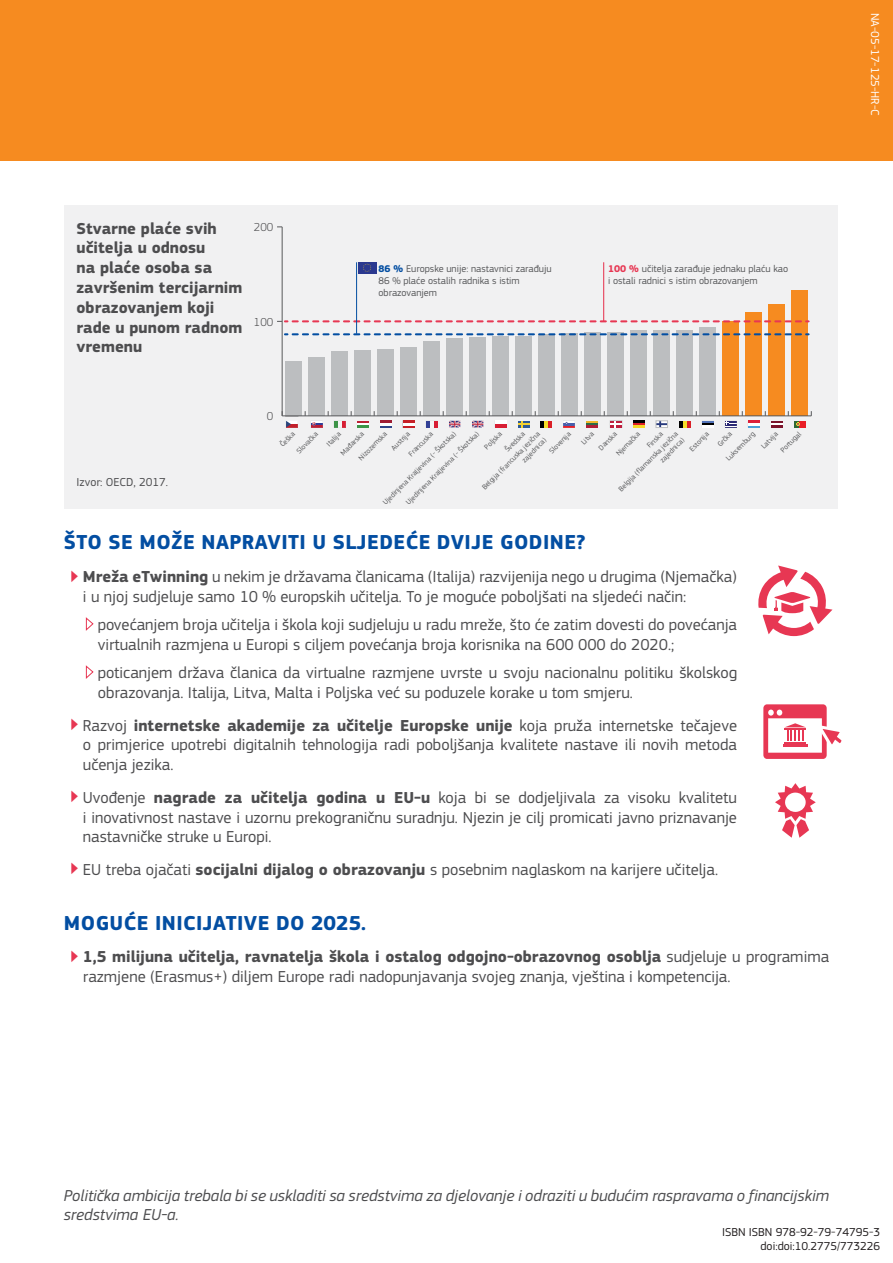
<style>
.page{position:relative;width:893px;height:1263px;background:#fff}
.page>*{position:absolute;margin:0;border:0;box-sizing:border-box;transform-origin:0 0}
.title_2_break{font:700 21px "EC Square Sans Pro";letter-spacing:.02em;color:#034ea2}
.title_2_sb7{font:700 21px "EC Square Sans Pro";letter-spacing:.02em;color:#034ea2}
.t1{font:16.5px/19.8px "EC Square Sans Pro";color:#4d4d4f}
.t2{font:italic 16.5px/19.8px "EC Square Sans Pro";color:#4d4d4f}
.fig_learning_title{font:700 16.5px/19.8px "EC Square Sans Pro";color:#4d4d4f}
.t3{font:12px/14.4px "EC Square Sans Pro";color:#231f20;text-align:right}
.t4{font:12px "EC Square Sans Pro";color:#fff}
.fig_4_4{font:12px "EC Square Sans Pro";color:#4d4d4f}
.t5{font:300 12px "EC Square Sans Pro";color:#4d4d4f}
.fig_teachers_leg1{font:10.2px/12.1px "EC Square Sans Pro";color:#58595b}
.fig_teachers_leg2{font:10.2px/12.1px "EC Square Sans Pro";color:#58595b}
.fig_teacher_countrie{font:7.5px/9px "EC Square Sans Pro";color:#58595b;text-align:right}
.s1{font-weight:700;color:#034ea2}
.s2{font-weight:700;color:#e73753}
.s3{font-size:28.05px;color:#e73753}
.s4{font-weight:700}
.s5{font-size:28.05px;color:#fff}
</style>
<div class="page">
<div style="left:0;top:0;width:893px;height:161px;background:#f68b20"></div>
<div style="left:64px;top:205px;width:773px;height:303px;background:#f1f1f2"></div>
<hr style="left:282px;top:227px;width:1px;height:189px;background:#58595b">
<div style="left:285px;top:361px;width:17px;height:55px;background:#bcbec0"></div>
<div style="left:308px;top:357px;width:17px;height:59px;background:#bcbec0"></div>
<div style="left:331px;top:352px;width:17px;height:64px;background:#bcbec0"></div>
<div style="left:354px;top:351px;width:17px;height:65px;background:#bcbec0"></div>
<div style="left:377px;top:350px;width:17px;height:66px;background:#bcbec0"></div>
<div style="left:400px;top:348px;width:17px;height:68px;background:#bcbec0"></div>
<div style="left:423px;top:341px;width:17px;height:75px;background:#bcbec0"></div>
<div style="left:446px;top:338px;width:17px;height:78px;background:#bcbec0"></div>
<div style="left:469px;top:337px;width:17px;height:79px;background:#bcbec0"></div>
<div style="left:492px;top:336px;width:17px;height:80px;background:#bcbec0"></div>
<div style="left:515px;top:336px;width:17px;height:80px;background:#bcbec0"></div>
<div style="left:538px;top:335px;width:17px;height:81px;background:#bcbec0"></div>
<div style="left:561px;top:334px;width:17px;height:82px;background:#bcbec0"></div>
<div style="left:584px;top:333px;width:17px;height:83px;background:#bcbec0"></div>
<div style="left:607px;top:333px;width:17px;height:83px;background:#bcbec0"></div>
<div style="left:630px;top:331px;width:17px;height:85px;background:#bcbec0"></div>
<div style="left:653px;top:330px;width:17px;height:86px;background:#bcbec0"></div>
<div style="left:676px;top:330px;width:17px;height:86px;background:#bcbec0"></div>
<div style="left:699px;top:327px;width:17px;height:89px;background:#bcbec0"></div>
<div style="left:722px;top:321px;width:17px;height:95px;background:#f68b20"></div>
<div style="left:745px;top:312px;width:17px;height:104px;background:#f68b20"></div>
<div style="left:768px;top:304px;width:17px;height:112px;background:#f68b20"></div>
<div style="left:791px;top:290px;width:17px;height:126px;background:#f68b20"></div>
<svg style="left:293px;top:333px;width:516px;height:2px"></svg>
<svg style="left:277px;top:320px;width:10px;height:2px"></svg>
<svg style="left:293px;top:320px;width:516px;height:2px"></svg>
<div style="left:656px;top:421px;width:12px;height:7px;border:1px solid #bcbec0"></div>
<div style="left:798px;top:421px;width:8px;height:6px;background:#e91e26"></div>
<div style="left:358px;top:262px;width:19px;height:11px;background:#2a388f"></div>
<svg style="left:363px;top:263px;width:8px;height:9px"></svg>
<div style="left:357px;top:421px;width:11px;height:6px;background:#bd1f34"></div>
<hr style="left:357px;top:423px;width:11px;height:4px;background:#fff">
<svg style="left:357px;top:425px;width:11px;height:2px"></svg>
<div style="left:586px;top:421px;width:12px;height:6px;background:#f0b729"></div>
<hr style="left:586px;top:423px;width:12px;height:4px;background:#2e6c47">
<svg style="left:586px;top:425px;width:12px;height:2px"></svg>
<div style="left:380px;top:421px;width:11px;height:6px;background:#fff"></div>
<hr style="left:356px;top:262px;width:1px;height:72px;background:#034ea2">
<hr style="left:603px;top:262px;width:1px;height:59px;background:#e73753">
<hr style="left:282px;top:416px;width:529px;height:1px;background:#58595b">
<svg style="left:282px;top:411px;width:16px;height:17px"></svg>
<svg style="left:305px;top:411px;width:40px;height:17px"></svg>
<svg style="left:374px;top:411px;width:17px;height:12px"></svg>
<svg style="left:397px;top:411px;width:17px;height:16px"></svg>
<svg style="left:420px;top:411px;width:40px;height:17px"></svg>
<svg style="left:466px;top:411px;width:17px;height:16px"></svg>
<svg style="left:489px;top:411px;width:40px;height:17px"></svg>
<svg style="left:535px;top:411px;width:17px;height:16px"></svg>
<svg style="left:558px;top:411px;width:17px;height:17px"></svg>
<svg style="left:604px;top:411px;width:40px;height:16px"></svg>
<svg style="left:650px;top:411px;width:17px;height:16px"></svg>
<svg style="left:673px;top:411px;width:17px;height:16px"></svg>
<svg style="left:696px;top:411px;width:105px;height:17px"></svg>
<svg style="left:85px;top:617px;width:9px;height:14px"></svg>
<svg style="left:85px;top:665px;width:9px;height:14px"></svg>
<svg style="left:758px;top:565px;width:74px;height:71px"></svg>
<svg style="left:763px;top:704px;width:79px;height:55px"></svg>
<svg style="left:775px;top:783px;width:41px;height:55px"></svg>
<p class="fig_learning_title" style="left:77px;top:219px;width:167px">Stvarne plaće svih učitelja u odnosu<br>na plaće osoba sa završenim tercijarnim obrazovanjem koji rade u punom radnom vremenu</p>
<p class="t5" style="left:254px;top:220px;width:21px">200</p>
<p class="t5" style="left:254px;top:315px;width:21px">100</p>
<p class="fig_teachers_leg1" style="left:378px;top:263px;width:175px"><span class="s1">86 %</span> Europske unije: nastavnici zarađuju<br>86 % plaće ostalih radnika s istim obrazovanjem</p>
<p class="fig_teachers_leg2" style="left:608px;top:263px;width:182px"><span class="s2">100 %</span> učitelja zarađuje jednaku plaću kao i ostali radnici s istim obrazovanjem</p>
<p class="fig_4_4" style="left:77px;top:475px;width:93px">Izvor: OECD, 2017.</p>
<p class="t5" style="left:267px;top:409px;width:8px">0</p>
<p class="fig_teacher_countrie" style="left:724px;top:456px;width:39px;rotate:-45deg">Luksemburg</p>
<p class="fig_teacher_countrie" style="left:759px;top:444px;width:22px;rotate:-45deg">Latvija</p>
<p class="fig_teacher_countrie" style="left:778px;top:448px;width:27px;rotate:-45deg">Portugal</p>
<p class="fig_teacher_countrie" style="left:381px;top:500px;width:101px;rotate:-45deg">Ujedinjena Kraljevina (- Škotska)</p>
<p class="fig_teacher_countrie" style="left:404px;top:500px;width:101px;rotate:-45deg">Ujedinjena Kraljevina (- Škotska)</p>
<p class="fig_teacher_countrie" style="left:482px;top:445px;width:23px;rotate:-45deg">Poljska</p>
<p class="fig_teacher_countrie" style="left:503px;top:448px;width:27px;rotate:-45deg">Švedska</p>
<p class="fig_teacher_countrie" style="left:480px;top:485px;width:80px;rotate:-45deg">Belgija (francuska jezična zajednica)</p>
<p class="fig_teacher_countrie" style="left:547px;top:449px;width:29px;rotate:-45deg">Slovenija</p>
<p class="fig_teacher_countrie" style="left:579px;top:440px;width:17px;rotate:-45deg">Litva</p>
<p class="fig_teacher_countrie" style="left:597px;top:446px;width:24px;rotate:-45deg">Danska</p>
<p class="fig_teacher_countrie" style="left:614px;top:451px;width:32px;rotate:-45deg">Njemačka</p>
<p class="fig_teacher_countrie" style="left:645px;top:443px;width:21px;rotate:-45deg">Finska</p>
<p class="fig_teacher_countrie" style="left:617px;top:487px;width:82px;rotate:-45deg">Belgija (flamanska jezična zajednica)</p>
<p class="fig_teacher_countrie" style="left:687px;top:447px;width:26px;rotate:-45deg">Estonija</p>
<p class="fig_teacher_countrie" style="left:715px;top:442px;width:19px;rotate:-45deg">Grčka</p>
<p class="fig_teacher_countrie" style="left:357px;top:456px;width:38px;rotate:-45deg">Nizozemska</p>
<p class="fig_teacher_countrie" style="left:389px;top:446px;width:25px;rotate:-45deg">Austrija</p>
<p class="fig_teacher_countrie" style="left:407px;top:452px;width:33px;rotate:-45deg">Francuska</p>
<p class="fig_teacher_countrie" style="left:278px;top:442px;width:20px;rotate:-45deg">Češka</p>
<p class="fig_teacher_countrie" style="left:295px;top:449px;width:29px;rotate:-45deg">Slovačka</p>
<p class="fig_teacher_countrie" style="left:324px;top:442px;width:19px;rotate:-45deg">Italija</p>
<p class="fig_teacher_countrie" style="left:338px;top:451px;width:32px;rotate:-45deg">Mađarska</p>
<p class="title_2_break" style="left:64px;top:530px;width:523px">ŠTO SE MOŽE NAPRAVITI U SLJEDEĆE DVIJE GODINE?</p>
<p class="t1" style="left:83px;top:567px;width:656px;text-indent:-13px"><span class="s3">‣</span> <span class="s4">Mreža eTwinning</span> u nekim je državama članicama (Italija) razvijenija nego u drugima (Njemačka) i u njoj sudjeluje samo 10 % europskih učitelja. To je moguće poboljšati na sljedeći način:</p>
<p class="t1" style="left:98px;top:615px;width:641px;text-indent:-13px"><span class="s5">‣</span> povećanjem broja učitelja i škola koji sudjeluju u radu mreže, što će zatim dovesti do povećanja virtualnih razmjena u Europi s ciljem povećanja broja korisnika na 600 000 do 2020.;</p>
<p class="t1" style="left:98px;top:663px;width:641px;text-indent:-13px"><span class="s5">‣</span> poticanjem država članica da virtualne razmjene uvrste u svoju nacionalnu politiku školskog obrazovanja. Italija, Litva, Malta i Poljska već su poduzele korake u tom smjeru.</p>
<p class="t1" style="left:83px;top:715px;width:656px;text-align:justify;text-indent:-13px"><span class="s3">‣</span> Razvoj <span class="s4">internetske akademije za učitelje Europske unije</span> koja pruža internetske tečajeve o primjerice upotrebi digitalnih tehnologija radi poboljšanja kvalitete nastave ili novih metoda učenja jezika.</p>
<p class="t1" style="left:83px;top:787px;width:656px;text-align:justify;text-indent:-13px"><span class="s3">‣</span> Uvođenje <span class="s4">nagrade za učitelja godina u EU-u</span> koja bi se dodjeljivala za visoku kvalitetu i inovativnost nastave i uzornu prekograničnu suradnju. Njezin je cilj promicati javno priznavanje nastavničke struke u Europi.</p>
<p class="t1" style="left:70px;top:860px;width:649px"><span class="s3">‣</span> EU treba ojačati <span class="s4">socijalni dijalog o obrazovanju</span> s posebnim naglaskom na karijere učitelja.</p>
<p class="title_2_sb7" style="left:64px;top:910px;width:304px">MOGUĆE INICIJATIVE DO 2025.</p>
<p class="t1" style="left:83px;top:947px;width:748px;text-indent:-13px"><span class="s3">‣</span> <span class="s4">1,5 milijuna učitelja, ravnatelja škola i ostalog odgojno-obrazovnog osoblja</span> sudjeluje u programima razmjene (Erasmus+) diljem Europe radi nadopunjavanja svojeg znanja, vještina i kompetencija.</p>
<p class="t4" style="left:882px;top:13px;width:106px;rotate:90deg">NA-05-17-125-HR-N</p>
<p class="t4" style="left:882px;top:109px;width:8px;rotate:90deg">C</p>
<p class="t2" style="left:64px;top:1185px;width:767px">Politička ambicija trebala bi se uskladiti sa sredstvima za djelovanje i odraziti u budućim raspravama o financijskim sredstvima EU-a.</p>
<p class="t3" style="left:722px;top:1225px;width:160px">ISBN ISBN 978-92-79-74816-5</p>
<p class="t3" style="left:760px;top:1225px;width:121px">795 3 doi:doi:10.2775/842131</p>
<p class="t3" style="left:840px;top:1239px;width:42px">773226</p>
</div>
